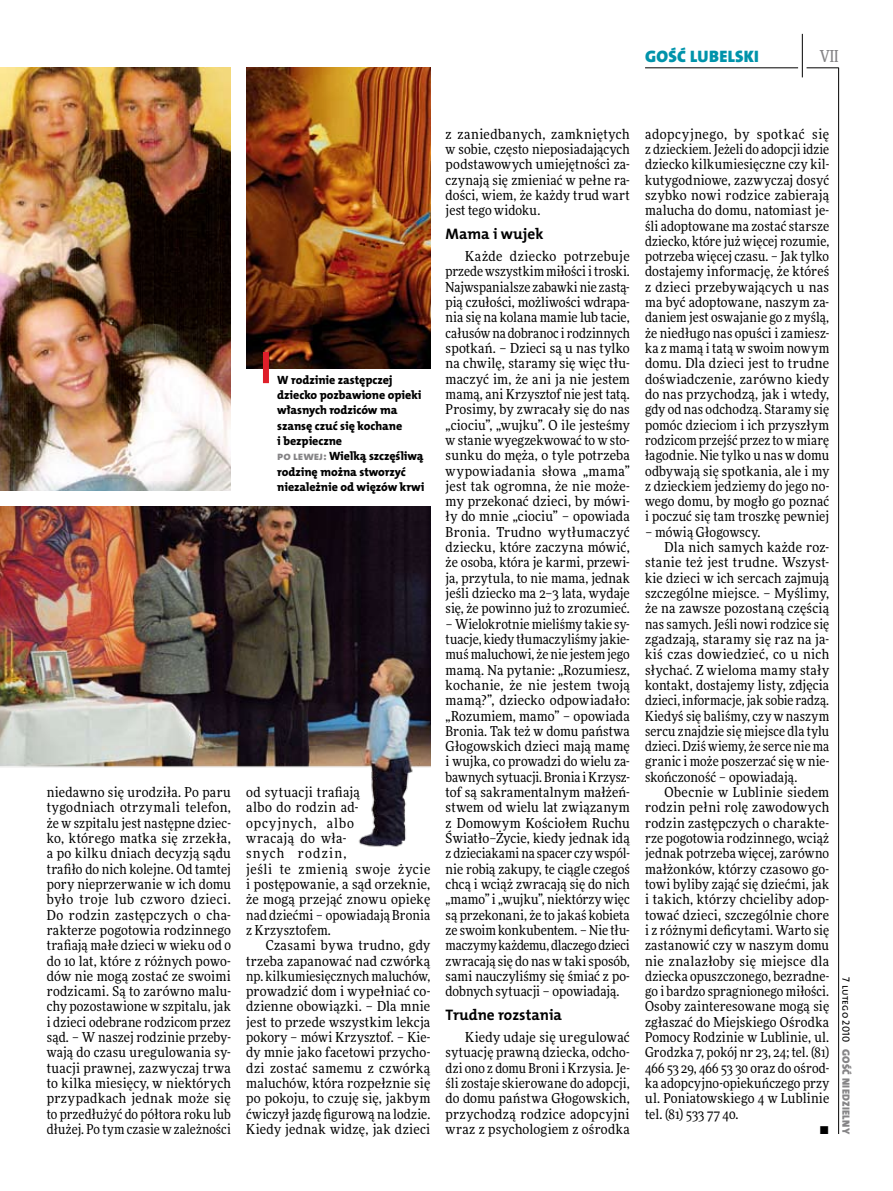
<style>
.page{position:relative;width:893px;height:1191px;background:#fff}
.page>*{position:absolute;margin:0;border:0;box-sizing:border-box;transform-origin:0 0}
.t1{font:16.65px "The Mix HP9 Blk";letter-spacing:.02em;color:#0093aa}
.t2{font:500 16.5px "Freeday Narrow";color:#858486;scale:.9 1}
.t3{font:15.3px "The Mix HP7 Bld";color:#000}
.t4{font:13.65px/15.3px "Freeday Narrow News";letter-spacing:.015em;color:#000;text-align:justify}
.t5{font:12px/15.3px "The Mix HP8 Ex Bld";letter-spacing:-.005em;color:#000}
.t6{font:10.5px "The Mix HP9 Blk";letter-spacing:.025em;color:#858486}
.t7{font:10.5px "The Mix HP5 Plain";letter-spacing:.015em;color:#000}
.s1{color:#858486}
</style>
<div class="page">
<hr style="left:806px;top:68px;width:33px;height:1px;background:#000">
<hr style="left:645px;top:68px;width:153px;height:1px;background:#000">
<hr style="left:838px;top:68px;width:1px;height:1066px;background:#000">
<hr style="left:802px;top:34px;width:1px;height:43px;background:#000">
<img style="left:0;top:68px;width:231px;height:423px">
<img style="left:0;top:506px;width:430px;height:341px">
<img style="left:246px;top:68px;width:184px;height:300px">
<div style="left:263px;top:352px;width:6px;height:31px;background:#df1f2a"></div>
<p class="t1" style="left:645px;top:46px;width:115px">GOŚĆ LUBELSKI</p>
<p class="t2" style="left:820px;top:46px;width:22px">VII</p>
<p class="t5" style="left:277px;top:372px;width:148px">W rodzinie zastępczej dziecko pozbawione opieki własnych rodziców ma szansę czuć się kochane<br>i bezpieczne<br><span class="s1">po lewej:</span> Wielką szczęśliwą rodzinę można stworzyć niezależnie od więzów krwi</p>
<p class="t4" style="left:47px;top:784px;width:186px">niedawno się urodziła. Po paru tygodniach otrzymali telefon, że w szpitalu jest następne dziec&shy;ko, którego matka się zrzekła, a po kilku dniach decyzją sądu trafiło do nich kolejne. Od tamtej pory nieprzerwanie w ich domu było troje lub czworo dzieci.<br>Do rodzin zastępczych o cha&shy;rakterze pogotowia rodzinnego trafiają małe dzieci w wieku od 0 do 10 lat, które z różnych powo&shy;dów nie mogą zostać ze swoimi rodzicami. Są to zarówno malu&shy;chy pozostawione w szpitalu, jak i dzieci odebrane rodzicom przez sąd. – W naszej rodzinie przeby&shy;wają do czasu uregulowania sy&shy;tuacji prawnej, zazwyczaj trwa to kilka miesięcy, w niektórych przypadkach jednak może się to przedłużyć do półtora roku lub dłużej. Po tym czasie w zależności</p>
<p class="t4" style="left:246px;top:784px;width:186px;text-align:left">od sytuacji trafiają<br>albo do rodzin ad&shy;opcyjnych, albo<br>wracają do wła-<br>snych rodzin,<br>jeśli te zmienią swoje życie i postępowanie, a sąd orzeknie, że mogą przejąć znowu opiekę nad dziećmi – opowiadają Bronia z Krzysztofem.</p>
<p class="t4" style="left:246px;top:937px;width:186px;text-indent:20px">Czasami bywa trudno, gdy trzeba zapanować nad czwórką np. kilkumiesięcznych maluchów, prowadzić dom i wypełniać co&shy;dzienne obowiązki. – Dla mnie jest to przede wszystkim lekcja pokory – mówi Krzysztof. – Kie&shy;dy mnie jako facetowi przycho&shy;dzi zostać samemu z czwórką maluchów, która rozpełznie się po pokoju, to czuję się, jakbym ćwiczył jazdę figurową na lodzie.<br>Kiedy jednak widzę, jak dzieci</p>
<p class="t4" style="left:446px;top:126px;width:186px">z zaniedbanych, zamkniętych w sobie, często nieposiadających podstawowych umiejętności za&shy;czynają się zmieniać w pełne ra&shy;dości, wiem, że każdy trud wart jest tego widoku.</p>
<p class="t3" style="left:446px;top:224px;width:100px">Mama i wujek</p>
<p class="t4" style="left:446px;top:248px;width:186px;text-indent:20px">Każde dziecko potrzebuje przede wszystkim miłości i troski.<br>Najwspanialsze zabawki nie zastą&shy;pią czułości, możliwości wdrapa&shy;nia się na kolana mamie lub tacie, całusów na dobranoc i rodzinnych spotkań. – Dzieci są u nas tylko na chwilę, staramy się więc tłu&shy;maczyć im, że ani ja nie jestem mamą, ani Krzysztof nie jest tatą.<br>Prosimy, by zwracały się do nas „ciociu”, „wujku”. O ile jesteśmy w stanie wyegzekwować to w sto&shy;sunku do męża, o tyle potrzeba wypowiadania słowa „mama” jest tak ogromna, że nie może&shy;my przekonać dzieci, by mówi&shy;ły do mnie „ciociu” – opowiada Bronia. Trudno wytłumaczyć dziecku, które zaczyna mówić, że osoba, która je karmi, przewi&shy;ja, przytula, to nie mama, jednak jeśli dziecko ma 2–3 lata, wydaje się, że powinno już to zrozumieć.</p>
<p class="t4" style="left:446px;top:616px;width:186px">– Wielokrotnie mieliśmy takie sy&shy;tuacje, kiedy tłumaczyliśmy jakie&shy;muś maluchowi, że nie jestem jego mamą. Na pytanie: „Rozumiesz, kochanie, że nie jestem twoją mamą?”, dziecko odpowiadało: „Rozumiem, mamo” – opowiada Bronia. Tak też w domu państwa Głogowskich dzieci mają mamę i wujka, co prowadzi do wielu za&shy;bawnych sytuacji. Bronia i Krzysz&shy;tof są sakramentalnym małżeń&shy;stwem od wielu lat związanym z Domowym Kościołem Ruchu Światło–Życie, kiedy jednak idą z dzieciakami na spacer czy wspól&shy;nie robią zakupy, te ciągle czegoś chcą i wciąż zwracają się do nich „mamo” i „wujku”, niektórzy więc są przekonani, że to jakaś kobieta ze swoim konkubentem. – Nie tłu&shy;maczymy każdemu, dlaczego dzieci zwracają się do nas w taki sposób, sami nauczyliśmy się śmiać z po&shy;dobnych sytuacji – opowiadają.</p>
<p class="t3" style="left:446px;top:1005px;width:118px">Trudne rozstania</p>
<p class="t4" style="left:446px;top:1029px;width:186px;text-indent:20px">Kiedy udaje się uregulować sytuację prawną dziecka, odcho&shy;dzi ono z domu Broni i Krzysia. Je&shy;śli zostaje skierowane do adopcji, do domu państwa Głogowskich, przychodzą rodzice adopcyjni wraz z psychologiem z ośrodka</p>
<p class="t4" style="left:645px;top:126px;width:186px">adopcyjnego, by spotkać się z dzieckiem. Jeżeli do adopcji idzie dziecko kilkumiesięczne czy kil&shy;kutygodniowe, zazwyczaj dosyć szybko nowi rodzice zabierają malucha do domu, natomiast je&shy;śli adoptowane ma zostać starsze dziecko, które już więcej rozumie, potrzeba więcej czasu. – Jak tylko dostajemy informację, że któreś z dzieci przebywających u nas ma być adoptowane, naszym za&shy;daniem jest oswajanie go z myślą, że niedługo nas opuści i zamiesz&shy;ka z mamą i tatą w swoim nowym domu. Dla dzieci jest to trudne doświadczenie, zarówno kiedy do nas przychodzą, jak i wtedy, gdy od nas odchodzą. Staramy się pomóc dzieciom i ich przyszłym rodzicom przejść przez to w miarę łagodnie. Nie tylko u nas w domu odbywają się spotkania, ale i my z dzieckiem jedziemy do jego no&shy;wego domu, by mogło go poznać i poczuć się tam troszkę pewniej</p>
<p class="t4" style="left:645px;top:524px;width:117px">– mówią Głogowscy.</p>
<p class="t4" style="left:665px;top:539px;width:166px">Dla nich samych każde roz-</p>
<p class="t4" style="left:645px;top:555px;width:186px">stanie też jest trudne. Wszyst-</p>
<p class="t4" style="left:645px;top:570px;width:186px">kie dzieci w ich sercach zajmują</p>
<p class="t4" style="left:645px;top:585px;width:186px">szczególne miejsce. – Myślimy,</p>
<p class="t4" style="left:645px;top:600px;width:186px">że na zawsze pozostaną częścią</p>
<p class="t4" style="left:645px;top:616px;width:186px">nas samych. Jeśli nowi rodzice się</p>
<p class="t4" style="left:645px;top:631px;width:186px">zgadzają, staramy się raz na ja-</p>
<p class="t4" style="left:645px;top:646px;width:186px">kiś czas dowiedzieć, co u nich</p>
<p class="t4" style="left:645px;top:662px;width:186px">słychać. Z wieloma mamy stały</p>
<p class="t4" style="left:645px;top:677px;width:186px">kontakt, dostajemy listy, zdjęcia</p>
<p class="t4" style="left:645px;top:692px;width:186px">dzieci, informacje, jak sobie radzą.</p>
<p class="t4" style="left:645px;top:708px;width:186px">Kiedyś się baliśmy, czy w naszym</p>
<p class="t4" style="left:645px;top:723px;width:186px">sercu znajdzie się miejsce dla tylu</p>
<p class="t4" style="left:645px;top:738px;width:186px">dzieci. Dziś wiemy, że serce nie ma</p>
<p class="t4" style="left:645px;top:754px;width:186px">granic i może poszerzać się w nie-</p>
<p class="t4" style="left:645px;top:769px;width:154px">skończoność – opowiadają.</p>
<p class="t4" style="left:665px;top:784px;width:166px">Obecnie w Lublinie siedem</p>
<p class="t4" style="left:645px;top:799px;width:186px">rodzin pełni rolę zawodowych</p>
<p class="t4" style="left:645px;top:815px;width:186px">rodzin zastępczych o charakte-</p>
<p class="t4" style="left:645px;top:830px;width:186px">rze pogotowia rodzinnego, wciąż</p>
<p class="t4" style="left:645px;top:845px;width:186px">jednak potrzeba więcej, zarówno</p>
<p class="t4" style="left:645px;top:861px;width:186px">małżonków, którzy czasowo go-</p>
<p class="t4" style="left:645px;top:876px;width:186px">towi byliby zająć się dziećmi, jak</p>
<p class="t4" style="left:645px;top:891px;width:186px">i takich, którzy chcieliby adop-</p>
<p class="t4" style="left:645px;top:907px;width:186px">tować dzieci, szczególnie chore</p>
<p class="t4" style="left:645px;top:922px;width:186px">i z różnymi deficytami. Warto się</p>
<p class="t4" style="left:645px;top:937px;width:186px">zastanowić czy w naszym domu</p>
<p class="t4" style="left:645px;top:953px;width:186px">nie znalazłoby się miejsce dla</p>
<p class="t4" style="left:645px;top:968px;width:186px">dziecka opuszczonego, bezradne-</p>
<p class="t4" style="left:645px;top:983px;width:186px">go i bardzo spragnionego miłości.</p>
<p class="t4" style="left:645px;top:998px;width:186px">Osoby zainteresowane mogą się</p>
<p class="t4" style="left:645px;top:1014px;width:186px">zgłaszać do Miejskiego Ośrodka</p>
<p class="t4" style="left:645px;top:1029px;width:186px">Pomocy Rodzinie w Lublinie, ul.</p>
<p class="t4" style="left:645px;top:1044px;width:186px">Grodzka 7, pokój nr 23, 24; tel. (81)</p>
<p class="t4" style="left:645px;top:1060px;width:186px">466 53 29, 466 53 30 oraz do ośrod-</p>
<p class="t4" style="left:645px;top:1075px;width:186px">ka adopcyjno-opiekuńczego przy</p>
<p class="t4" style="left:645px;top:1090px;width:186px">ul. Poniatowskiego 4 w Lublinie</p>
<p class="t4" style="left:645px;top:1106px;width:95px">tel. (81) 533 77 40.</p>
<p class="t4" style="left:819px;top:1121px;width:11px">•</p>
<p class="t7" style="left:853px;top:977px;width:66px;rotate:90deg">7 lutego 2010</p>
<p class="t6" style="left:853px;top:1049px;width:86px;rotate:90deg">GOŚĆ NIEDZIELNY</p>
</div>
